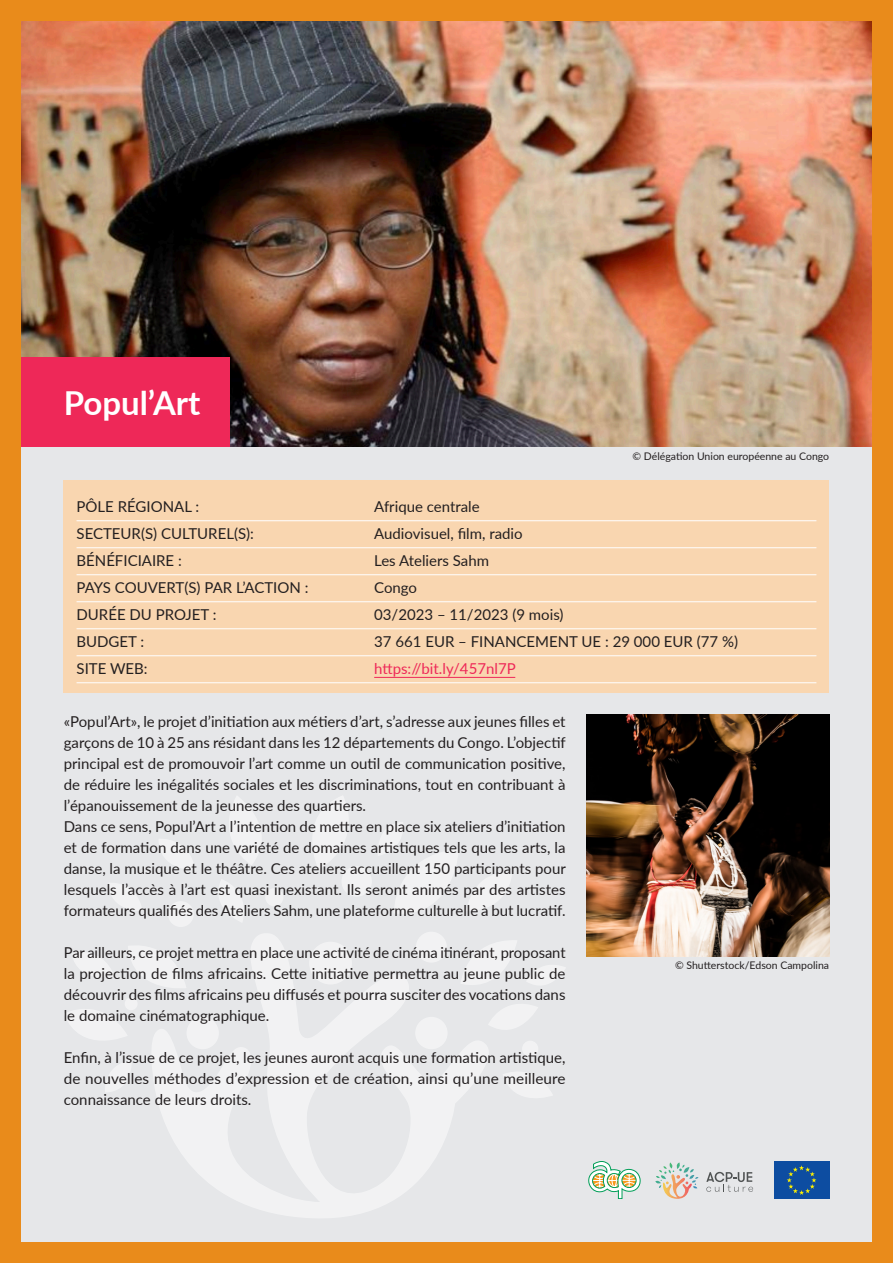
<style>
.page{position:relative;width:893px;height:1263px;background:#e98b1b}
.page>*{position:absolute;margin:0;border:0;box-sizing:border-box;transform-origin:0 0}
.t1{font:700 33px "Lato";color:#fff}
.t2{font:15px/21px "Lato";color:#231f20;text-align:justify}
.t3{font:15px "Lato";color:#ee2858}
.t4{font:10.5px "Lato";color:#231f20}
</style>
<div class="page">
<div style="left:21px;top:21px;width:851px;height:1221px;background:#e6e7e9"></div>
<img style="left:21px;top:21px;width:851px;height:425px">
<svg style="left:156px;top:934px;width:332px;height:284px"></svg>
<div style="left:187px;top:1017px;width:32px;height:32px;background:#f2f2f3;border-radius:50%"></div>
<div style="left:309px;top:942px;width:43px;height:42px;background:#f2f2f3;border-radius:50%"></div>
<div style="left:415px;top:1017px;width:33px;height:32px;background:#f2f2f3;border-radius:50%"></div>
<svg style="left:229px;top:796px;width:32px;height:69px"></svg>
<svg style="left:503px;top:1072px;width:49px;height:26px"></svg>
<svg style="left:460px;top:938px;width:105px;height:105px"></svg>
<svg style="left:219px;top:880px;width:25px;height:42px"></svg>
<svg style="left:313px;top:796px;width:35px;height:73px"></svg>
<svg style="left:467px;top:874px;width:45px;height:37px"></svg>
<svg style="left:159px;top:839px;width:36px;height:31px"></svg>
<svg style="left:109px;top:883px;width:33px;height:28px"></svg>
<svg style="left:65px;top:937px;width:122px;height:155px"></svg>
<svg style="left:378px;top:822px;width:81px;height:91px"></svg>
<div style="left:265px;top:888px;width:18px;height:18px;background:#f2f2f3;border-radius:50%"></div>
<div style="left:168px;top:901px;width:26px;height:26px;background:#f2f2f3;border-radius:50%"></div>
<div style="left:125px;top:997px;width:13px;height:13px;background:#f2f2f3;border-radius:50%"></div>
<div style="left:416px;top:932px;width:31px;height:30px;background:#f2f2f3;border-radius:50%"></div>
<div style="left:341px;top:866px;width:31px;height:31px;background:#f2f2f3;border-radius:50%"></div>
<div style="left:522px;top:1041px;width:16px;height:16px;background:#f2f2f3;border-radius:50%"></div>
<div style="left:64px;top:480px;width:765px;height:213px;background:#f9d6b0"></div>
<hr style="left:77px;top:520px;width:739px;height:1px;background:#fff">
<hr style="left:77px;top:547px;width:739px;height:1px;background:#fff">
<hr style="left:77px;top:574px;width:739px;height:1px;background:#fff">
<hr style="left:77px;top:601px;width:739px;height:1px;background:#fff">
<hr style="left:77px;top:628px;width:739px;height:1px;background:#fff">
<hr style="left:77px;top:655px;width:739px;height:1px;background:#fff">
<hr style="left:77px;top:682px;width:739px;height:1px;background:#fff">
<hr style="left:374px;top:677px;width:141px;height:1px;background:#ee2858">
<svg style="left:588px;top:1161px;width:52px;height:38px"></svg>
<div style="left:774px;top:1162px;width:55px;height:37px;background:#0d4da1"></div>
<svg style="left:787px;top:1165px;width:29px;height:30px"></svg>
<svg style="left:706px;top:1172px;width:47px;height:20px"></svg>
<svg style="left:655px;top:1162px;width:43px;height:37px"></svg>
<div style="left:21px;top:357px;width:209px;height:89px;background:#ee2858"></div>
<img style="left:587px;top:714px;width:242px;height:243px">
<p class="t1" style="left:64px;top:379px;width:138px">Popul’Art</p>
<p class="t4" style="left:633px;top:448px;width:198px">© Délégation Union européenne au Congo</p>
<p class="t2" style="left:77px;top:495px;width:124px">PÔLE RÉGIONAL :</p>
<p class="t2" style="left:374px;top:495px;width:107px">Afrique centrale</p>
<p class="t2" style="left:77px;top:522px;width:179px">SECTEUR(S) CULTUREL(S):</p>
<p class="t2" style="left:374px;top:522px;width:150px">Audiovisuel, film, radio</p>
<p class="t2" style="left:77px;top:549px;width:107px">BÉNÉFICIAIRE :</p>
<p class="t2" style="left:374px;top:549px;width:116px">Les Ateliers Sahm</p>
<p class="t2" style="left:77px;top:576px;width:233px">PAYS COUVERT(S) PAR L’ACTION :</p>
<p class="t2" style="left:374px;top:576px;width:44px">Congo</p>
<p class="t2" style="left:77px;top:603px;width:142px">DURÉE DU PROJET :</p>
<p class="t2" style="left:374px;top:603px;width:191px">03/2023 – 11/2023 (9 mois)</p>
<p class="t2" style="left:77px;top:630px;width:69px">BUDGET :</p>
<p class="t2" style="left:374px;top:630px;width:365px">37 661 EUR – FINANCEMENT UE : 29 000 EUR (77 %)</p>
<p class="t2" style="left:77px;top:657px;width:73px">SITE WEB:</p>
<p class="t3" style="left:374px;top:658px;width:143px">https://bit.ly/457nl7P</p>
<p class="t2" style="left:64px;top:710px;width:503px">«Popul’Art», le projet d’initiation aux métiers d’art, s’adresse aux jeunes filles et garçons de 10 à 25 ans résidant dans les 12 départements du Congo. L’objectif principal est de promouvoir l’art comme un outil de communication positive, de réduire les inégalités sociales et les discriminations, tout en contribuant à l’épanouissement de la jeunesse des quartiers.</p>
<p class="t2" style="left:64px;top:815px;width:504px">Dans ce sens, Popul’Art a l’intention de mettre en place six ateliers d’initiation et de formation dans une variété de domaines artistiques tels que les arts, la danse, la musique et le théâtre. Ces ateliers accueillent 150 participants pour lesquels l’accès à l’art est quasi inexistant. Ils seront animés par des artistes formateurs qualifiés des Ateliers Sahm, une plateforme culturelle à but lucratif.</p>
<p class="t2" style="left:64px;top:941px;width:503px">Par ailleurs, ce projet mettra en place une activité de cinéma itinérant, proposant la projection de films africains. Cette initiative permettra au jeune public de découvrir des films africains peu diffusés et pourra susciter des vocations dans le domaine cinématographique.</p>
<p class="t2" style="left:64px;top:1046px;width:503px">Enfin, à l’issue de ce projet, les jeunes auront acquis une formation artistique, de nouvelles méthodes d’expression et de création, ainsi qu’une meilleure connaissance de leurs droits.</p>
<p class="t4" style="left:675px;top:958px;width:156px">© Shutterstock/Edson Campolina</p>
</div>
